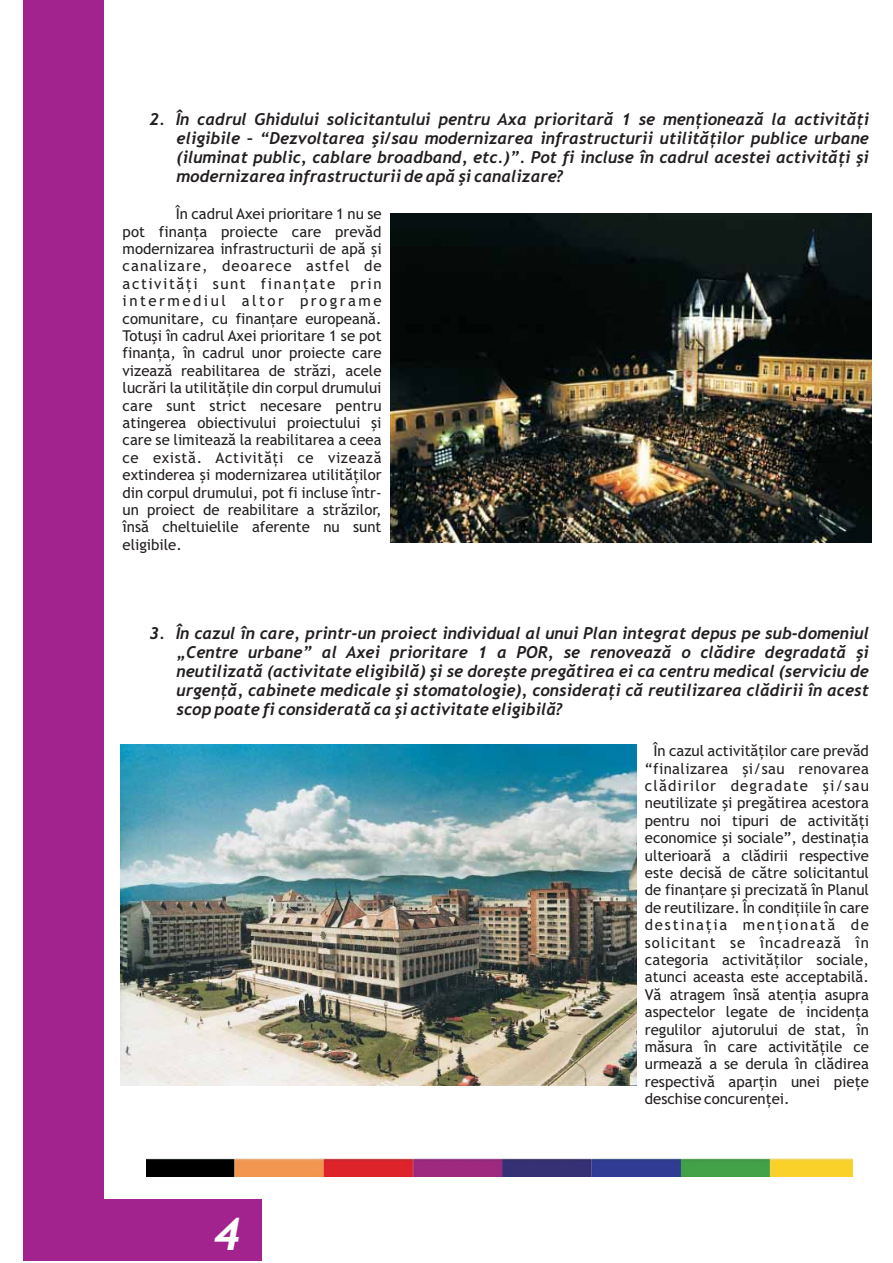
<style>
.page{position:relative;width:893px;height:1263px;background:#fff}
.page>*{position:absolute;margin:0;border:0;box-sizing:border-box;transform-origin:0 0}
.t1{font:italic 700 45px "Trebuchet MS";color:#fff}
.t2{font:italic 700 16.5px/19.2px "Trebuchet MS";color:#231f20;text-align:justify}
.t3{font:15px/17.4px "Trebuchet MS";color:#231f20;text-align:justify}
</style>
<div class="page">
<div style="left:24px;top:0;width:80px;height:1259px;background:#a3238e"></div>
<div style="left:24px;top:1200px;width:238px;height:61px;background:#a3238e"></div>
<img style="left:147px;top:1159px;width:705px;height:18px">
<img style="left:390px;top:213px;width:481px;height:329px">
<img style="left:121px;top:744px;width:515px;height:341px">
<p class="t2" style="left:177px;top:111px;width:694px;text-indent:-27px">2. În cadrul Ghidului solicitantului pentru Axa prioritarã 1 se menþioneazã la activitãþi eligibile – “Dezvoltarea ºi/sau modernizarea infrastructurii utilitãþilor publice urbane (iluminat public, cablare broadband, etc.)”. Pot fi incluse în cadrul acestei activitãþi ºi modernizarea infrastructurii de apã ºi canalizare?</p>
<p class="t3" style="left:123px;top:206px;width:260px;text-indent:53px">În cadrul Axei prioritare 1 nu se pot finanþa proiecte care prevãd modernizarea infrastructurii de apã ºi canalizare, deoarece astfel de activitãþi sunt finanþate prin intermediul altor programe comunitare, cu finanþare europeanã.<br>Totuºi în cadrul Axei prioritare 1 se pot finanþa, în cadrul unor proiecte care vizeazã reabilitarea de strãzi, acele lucrãri la utilitãþile din corpul drumului care sunt strict necesare pentru atingerea obiectivului proiectului ºi care se limiteazã la reabilitarea a ceea ce existã. Activitãþi ce vizeazã extinderea ºi modernizarea utilitãþilor din corpul drumului, pot fi incluse într&shy;un proiect de reabilitare a strãzilor, însã cheltuielile aferente nu sunt eligibile.</p>
<p class="t2" style="left:177px;top:625px;width:694px;text-indent:-27px">3. În cazul în care, printr-un proiect individual al unui Plan integrat depus pe sub-domeniul „Centre urbane” al Axei prioritare 1 a POR, se renoveazã o clãdire degradatã ºi neutilizatã (activitate eligibilã) ºi se doreºte pregãtirea ei ca centru medical (serviciu de urgenþã, cabinete medicale ºi stomatologie), consideraþi cã reutilizarea clãdirii în acest scop poate fi consideratã ca ºi activitate eligibilã?</p>
<p class="t3" style="left:645px;top:743px;width:226px;text-indent:9px">În cazul activitãþilor care prevãd “finalizarea ºi/sau renovarea clãdirilor degradate ºi/sau neutilizate ºi pregãtirea acestora pentru noi tipuri de activitãþi economice ºi sociale”, destinaþia ulterioarã a clãdirii respective este decisã de cãtre solicitantul de finanþare ºi precizatã în Planul de reutilizare. În condiþiile în care destinaþia menþionatã de solicitant se încadreazã în categoria activitãþilor sociale, atunci aceasta este acceptabilã.<br>Vã atragem însã atenþia asupra aspectelor legate de incidenþa regulilor ajutorului de stat, în mãsura în care activitãþile ce urmeazã a se derula în clãdirea respectivã aparþin unei pieþe deschise concurenþei.</p>
<h1 class="t1" style="left:214px;top:1216px;width:28px">4</h1>
</div>
